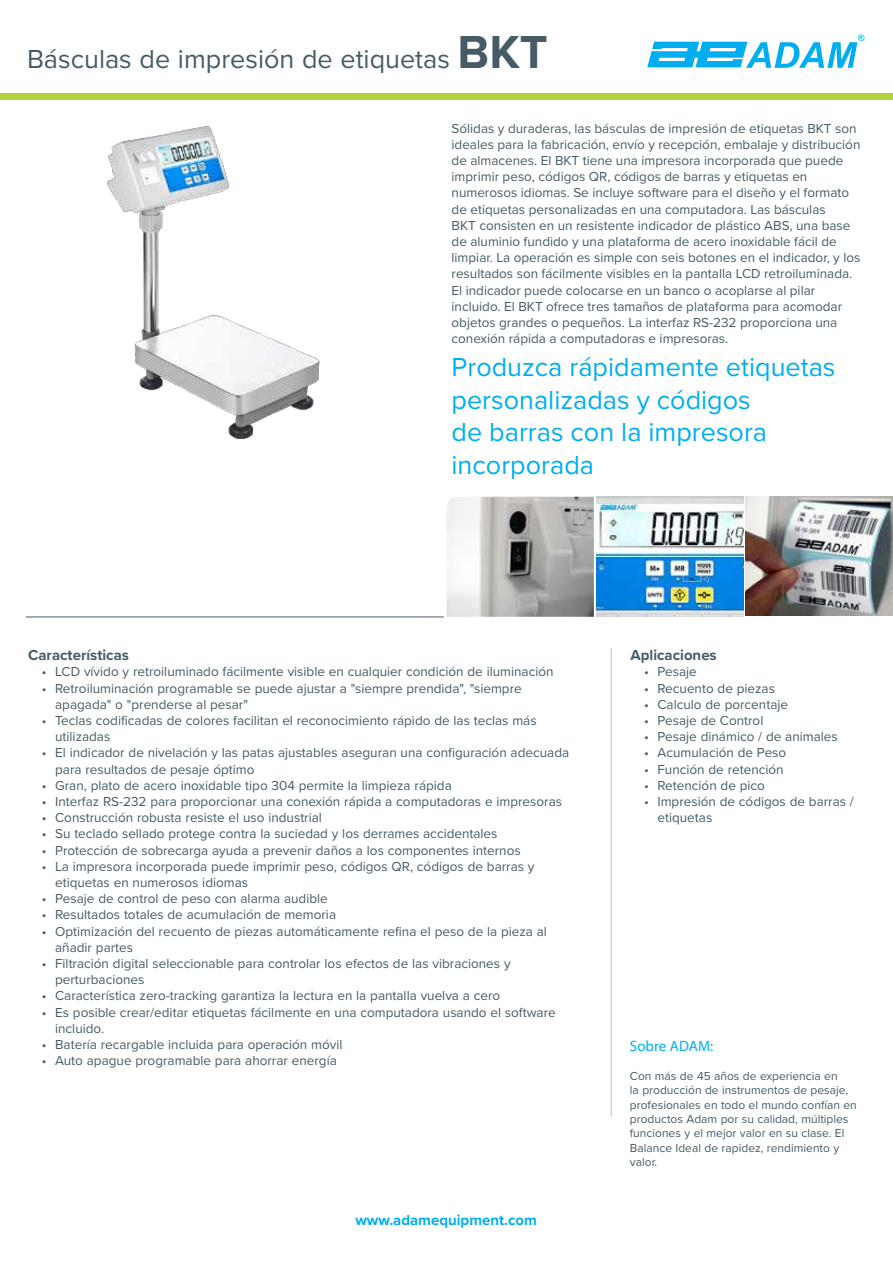
<style>
.page{position:relative;width:893px;height:1263px;background:#fff}
.page>*{position:absolute;margin:0;border:0;box-sizing:border-box;transform-origin:0 0}
.t1{font:27px/32.4px "Proxima Nova";color:#00aeef}
.t2{font:27px "Proxima Nova";color:#465b65}
.t3{font:700 15px "Proxima Nova";color:#465b65}
.t4{font:700 15px "Proxima Nova";color:#00aeef}
.t5{font:15px "Myriad Pro";color:#00aeef}
.t6{font:13.5px/16.2px "Proxima Nova";color:#465b65}
.t7{font:12px/14.4px "Proxima Nova";color:#465b65}
.s1{font-weight:700;font-size:48px}
</style>
<div class="page">
<img style="left:107px;top:125px;width:213px;height:314px">
<div style="left:0;top:93px;width:893px;height:7px;background:#b2d33e"></div>
<hr style="left:26px;top:617px;width:418px;height:1px;background:#465b65">
<hr style="left:611px;top:648px;width:1px;height:468px;background:#b1bfc7">
<svg style="left:647px;top:34px;width:217px;height:34px"></svg>
<img style="left:446px;top:497px;width:148px;height:120px">
<img style="left:596px;top:497px;width:147px;height:120px">
<img style="left:746px;top:497px;width:147px;height:118px">
<h1 class="t2" style="left:27px;top:39px;width:522px">Básculas de impresión de etiquetas <span class="s1">BKT</span></h1>
<p class="t6" style="left:452px;top:119px;width:410px">Sólidas y duraderas, las básculas de impresión de etiquetas BKT son ideales para la fabricación, envío y recepción, embalaje y distribución de almacenes. El BKT tiene una impresora incorporada que puede imprimir peso, códigos QR, códigos de barras y etiquetas en numerosos idiomas. Se incluye software para el diseño y el formato de etiquetas personalizadas en una computadora. Las básculas<br>BKT consisten en un resistente indicador de plástico ABS, una base de aluminio fundido y una plataforma de acero inoxidable fácil de limpiar. La operación es simple con seis botones en el indicador, y los resultados son fácilmente visibles en la pantalla LCD retroiluminada.<br>El indicador puede colocarse en un banco o acoplarse al pilar incluido. El BKT ofrece tres tamaños de plataforma para acomodar objetos grandes o pequeños. La interfaz RS-232 proporciona una conexión rápida a computadoras e impresoras.</p>
<h1 class="t1" style="left:452px;top:350px;width:385px">Produzca rápidamente etiquetas personalizadas y códigos<br>de barras con la impresora incorporada</h1>
<p class="t3" style="left:28px;top:644px;width:102px">Características</p>
<p class="t6" style="left:42px;top:663px;width:513px">• LCD vívido y retroiluminado fácilmente visible en cualquier condición de iluminación</p>
<p class="t6" style="left:55px;top:679px;width:468px;text-indent:-14px">• Retroiluminación programable se puede ajustar a "siempre prendida", "siempre apagada" o "prenderse al pesar"</p>
<p class="t6" style="left:55px;top:712px;width:483px;text-indent:-14px">• Teclas codificadas de colores facilitan el reconocimiento rápido de las teclas más utilizadas</p>
<p class="t6" style="left:55px;top:744px;width:515px;text-indent:-14px">• El indicador de nivelación y las patas ajustables aseguran una configuración adecuada para resultados de pesaje óptimo</p>
<p class="t6" style="left:42px;top:777px;width:412px">• Gran, plato de acero inoxidable tipo 304 permite la limpieza rápida</p>
<p class="t6" style="left:42px;top:793px;width:522px">• Interfaz RS-232 para proporcionar una conexión rápida a computadoras e impresoras</p>
<p class="t6" style="left:42px;top:809px;width:282px">• Construcción robusta resiste el uso industrial</p>
<p class="t6" style="left:42px;top:825px;width:457px">• Su teclado sellado protege contra la suciedad y los derrames accidentales</p>
<p class="t6" style="left:42px;top:841px;width:480px">• Protección de sobrecarga ayuda a prevenir daños a los componentes internos</p>
<p class="t6" style="left:55px;top:858px;width:481px;text-indent:-14px">• La impresora incorporada puede imprimir peso, códigos QR, códigos de barras y etiquetas en numerosos idiomas</p>
<p class="t6" style="left:42px;top:890px;width:288px">• Pesaje de control de peso con alarma audible</p>
<p class="t6" style="left:42px;top:906px;width:296px">• Resultados totales de acumulación de memoria</p>
<p class="t6" style="left:55px;top:922px;width:493px;text-indent:-14px">• Optimización del recuento de piezas automáticamente refina el peso de la pieza al añadir partes</p>
<p class="t6" style="left:55px;top:955px;width:457px;text-indent:-14px">• Filtración digital seleccionable para controlar los efectos de las vibraciones y perturbaciones</p>
<p class="t6" style="left:42px;top:987px;width:460px">• Característica zero-tracking garantiza la lectura en la pantalla vuelva a cero</p>
<p class="t6" style="left:55px;top:1003px;width:502px;text-indent:-14px">• Es posible crear/editar etiquetas fácilmente en una computadora usando el software incluido.</p>
<p class="t6" style="left:42px;top:1036px;width:302px">• Batería recargable incluida para operación móvil</p>
<p class="t6" style="left:42px;top:1052px;width:297px">• Auto apague programable para ahorrar energía</p>
<p class="t4" style="left:355px;top:1208px;width:183px">www.adamequipment.com</p>
<p class="t3" style="left:630px;top:644px;width:88px">Aplicaciones</p>
<p class="t6" style="left:644px;top:663px;width:54px">• Pesaje</p>
<p class="t6" style="left:644px;top:679px;width:132px">• Recuento de piezas</p>
<p class="t6" style="left:644px;top:696px;width:146px">• Calculo de porcentaje</p>
<p class="t6" style="left:644px;top:712px;width:121px">• Pesaje de Control</p>
<p class="t6" style="left:644px;top:728px;width:195px">• Pesaje dinámico / de animales</p>
<p class="t6" style="left:644px;top:744px;width:144px">• Acumulación de Peso</p>
<p class="t6" style="left:644px;top:760px;width:141px">• Función de retención</p>
<p class="t6" style="left:644px;top:777px;width:123px">• Retención de pico</p>
<p class="t6" style="left:657px;top:793px;width:198px;text-indent:-14px">• Impresión de códigos de barras / etiquetas</p>
<p class="t5" style="left:630px;top:1037px;width:85px">Sobre ADAM:</p>
<p class="t7" style="left:630px;top:1068px;width:228px">Con más de 45 años de experiencia en<br>la producción de instrumentos de pesaje, profesionales en todo el mundo confían en productos Adam por su calidad, múltiples funciones y el mejor valor en su clase. El Balance Ideal de rapidez, rendimiento y valor.</p>
</div>
